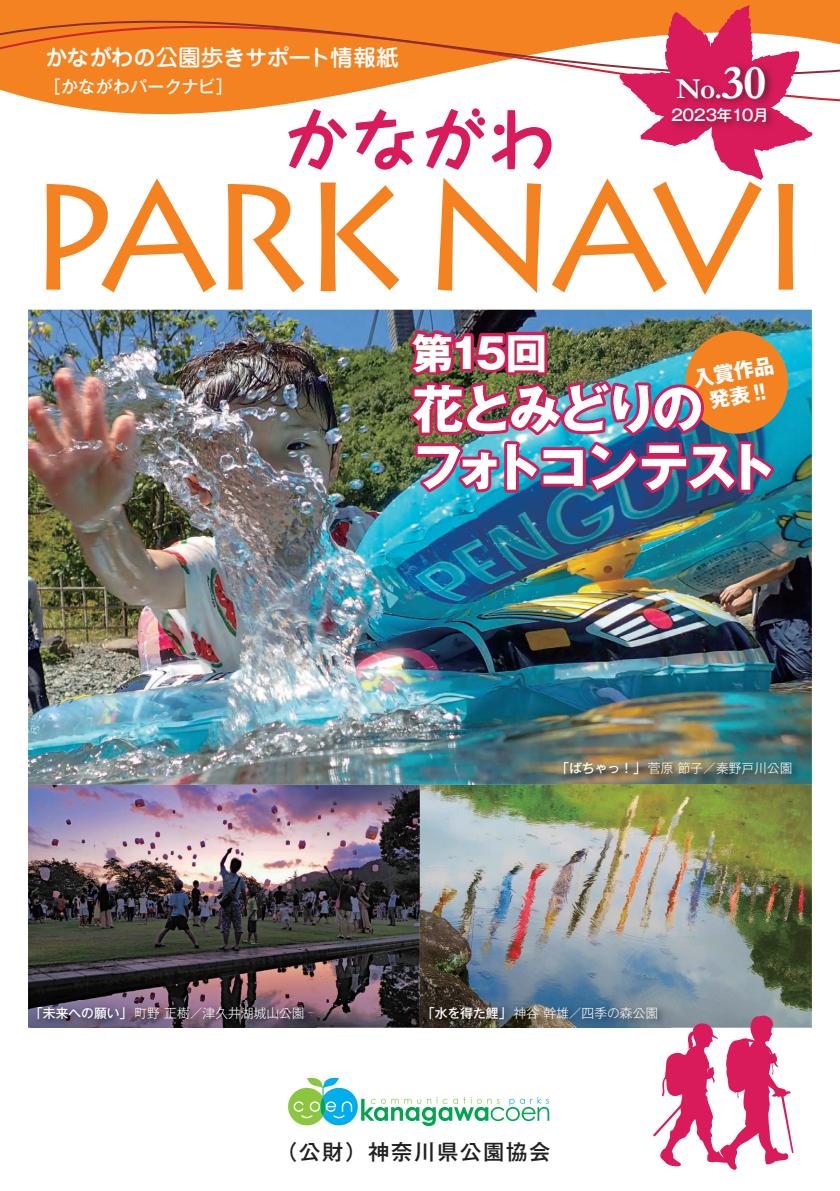
<style>
.page{position:relative;width:840px;height:1191px;background:#fff}
.page>*{position:absolute;margin:0;border:0;box-sizing:border-box;transform-origin:0 0}
.t1{font:700 66.4px "Taka Hand Std";color:#d91a5b}
.t2{font:700 51.6px/58px "Gothic MB101 Pro";letter-spacing:-.085em;color:#fff}
.t3{font:700 41.2px "Gothic MB101 Pro";color:#fff}
.t4{font:700 29.2px "Garamond";color:#fff}
.t5{font:500 22.6px "Jun 34 Pro";letter-spacing:-.025em;color:#fff}
.t6{font:500 21.2px "Gothic MB101 Pro";letter-spacing:.08em;color:#231f20}
.t7{font:700 20.4px/24.2px "Gothic MB101 Pro";color:#fff;text-align:center}
.t8{font:500 17px "Gothic MB101 Pro";letter-spacing:.005em;color:#fff}
.t9{font:500 15.6px "Gothic MB101 Pro";letter-spacing:-.03em;color:#fff}
.t10{font:300 12.8px "Gothic MB101 Pro";color:#fff}
.s1{font-size:48.8px}
.s2{font-weight:500}
</style>
<div class="page">
<img style="left:28px;top:310px;width:783px;height:475px">
<img style="left:28px;top:785px;width:783px;height:242px">
<svg style="left:0;top:0;width:839px;height:133px"></svg>
<svg style="left:0;top:2px;width:839px;height:92px;background:#f38c38"></svg>
<svg style="left:288px;top:1077px;width:261px;height:49px"></svg>
<img style="left:556px;top:755px;width:248px;height:32px">
<img style="left:422px;top:1000px;width:247px;height:28px">
<img style="left:31px;top:1000px;width:285px;height:28px">
<svg style="left:652px;top:1013px;width:141px;height:157px"></svg>
<svg style="left:46px;top:179px;width:170px;height:113px"></svg>
<svg style="left:228px;top:184px;width:76px;height:108px"></svg>
<svg style="left:320px;top:182px;width:79px;height:109px"></svg>
<svg style="left:438px;top:178px;width:103px;height:115px"></svg>
<svg style="left:551px;top:5px;width:260px;height:290px"></svg>
<div style="left:685px;top:331px;width:102px;height:102px;background:#f58220;border-radius:50%"></div>
<img style="left:394px;top:326px;width:384px;height:171px">
<h3 class="t5" style="left:45px;top:39px;width:355px">かながわの公園歩きサポート情報紙</h3>
<h3 class="t8" style="left:44px;top:72px;width:190px">［かながわパークナビ］</h3>
<h3 class="t4" style="left:675px;top:71px;width:92px">No.<span class="s1">30</span></h3>
<p class="t9" style="left:670px;top:102px;width:99px">2023年10月</p>
<h1 class="t1" style="left:282px;top:93px;width:274px">かながわ</h1>
<h3 class="t3" style="left:412px;top:319px;width:136px">第15回</h3>
<h2 class="t2" style="left:411px;top:373px;width:366px">花とみどりの<br>フォトコンテスト</h2>
<h3 class="t7" style="left:690px;top:364px;width:83px;rotate:-10deg">入賞作品発表 !!</h3>
<p class="t10" style="left:556px;top:757px;width:237px"><span class="s2">「ばちゃっ！」</span> 菅原 節子／秦野戸川公園</p>
<p class="t10" style="left:30px;top:1002px;width:276px"><span class="s2">「未来への願い」</span> 町野 正樹／津久井湖城山公園</p>
<p class="t10" style="left:422px;top:1002px;width:237px"><span class="s2">「水を得た鯉」</span> 神谷 幹雄／四季の森公園</p>
<h3 class="t6" style="left:276px;top:1134px;width:275px">（公財）神奈川県公園協会</h3>
</div>
